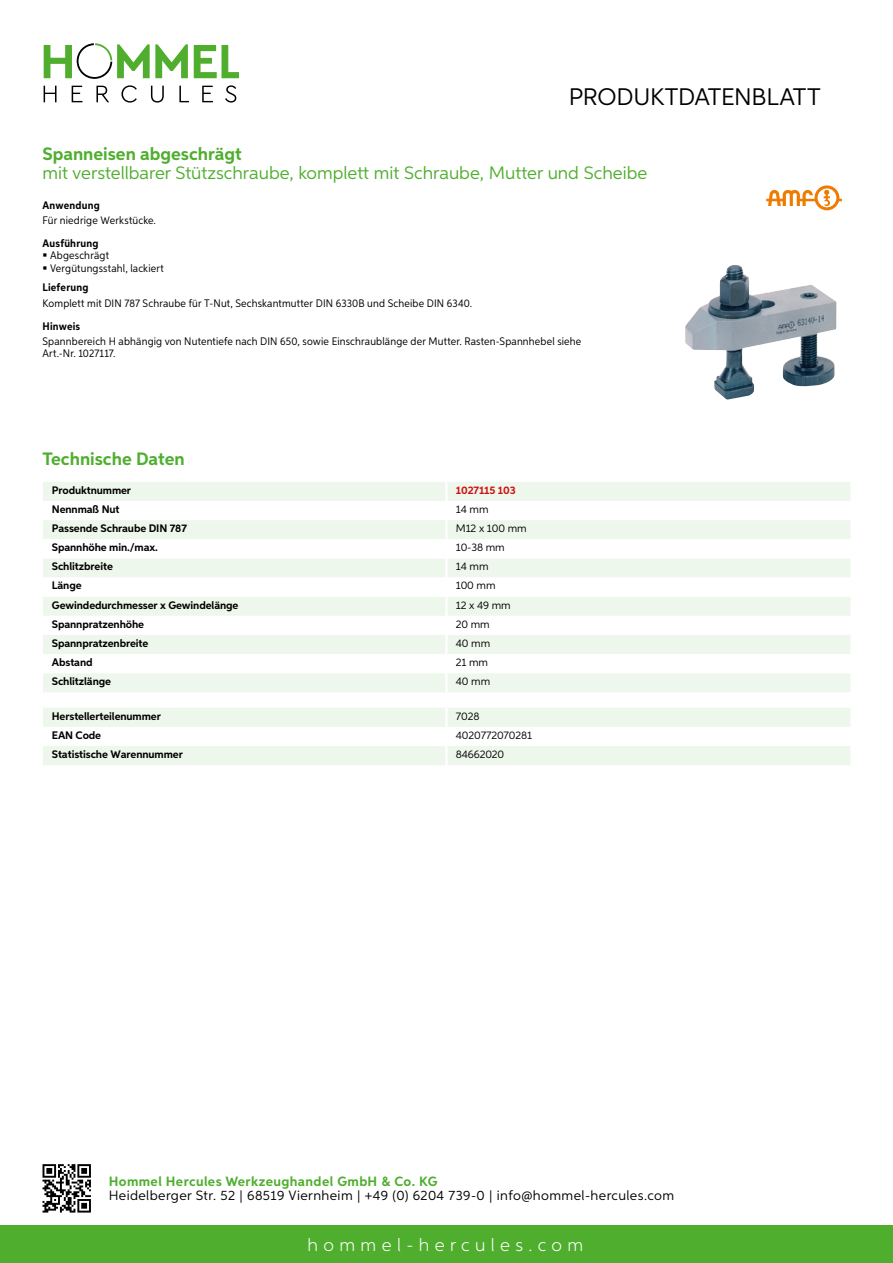
<style>
.page{position:relative;width:893px;height:1263px;background:#fff}
.page>*{position:absolute;margin:0;border:0;box-sizing:border-box;transform-origin:0 0}
.t1{font:24px "Aspira";letter-spacing:-.01em;color:#000}
.t2{font:18px "Aspira";color:#50ae2f}
.t3{font:700 18px "Aspira";color:#50ae2f}
.t4{font:300 18px "Aspira";letter-spacing:.3em;color:#fff}
.t5{font:13.5px "Aspira";letter-spacing:.03em;color:#000}
.t6{font:700 13.5px "Aspira";letter-spacing:.03em;color:#50ae2f}
.t7{font:10.95px/12.8px "Aspira Nar";letter-spacing:.015em;color:#000}
.t8{font:700 10.95px "Aspira";letter-spacing:-.01em;color:#000}
.t9{font:10.95px "Aspira";letter-spacing:-.01em;color:#000}
.t10{font:700 10.95px "Aspira Nar";letter-spacing:.02em;color:#000}
.t11{font:700 10.95px "Aspira";letter-spacing:-.01em;color:#cd1013}
</style>
<div class="page">
<div style="left:0;top:1226px;width:893px;height:37px;background:#50ae2f"></div>
<svg style="left:43px;top:1164px;width:48px;height:48px"></svg>
<svg style="left:194px;top:45px;width:45px;height:33px"></svg>
<svg style="left:44px;top:43px;width:144px;height:36px"></svg>
<svg style="left:44px;top:86px;width:13px;height:16px"></svg>
<svg style="left:72px;top:86px;width:10px;height:16px"></svg>
<svg style="left:96px;top:86px;width:13px;height:16px"></svg>
<svg style="left:121px;top:85px;width:16px;height:18px"></svg>
<svg style="left:151px;top:86px;width:13px;height:17px"></svg>
<svg style="left:179px;top:86px;width:10px;height:16px"></svg>
<svg style="left:202px;top:86px;width:11px;height:16px"></svg>
<svg style="left:225px;top:85px;width:11px;height:18px"></svg>
<div style="left:43px;top:482px;width:807px;height:210px;background:#eef7eb"></div>
<svg style="left:43px;top:501px;width:807px;height:172px"></svg>
<hr style="left:445px;top:482px;width:3px;height:19px;background:#fff">
<hr style="left:445px;top:501px;width:3px;height:19px;background:#fff">
<hr style="left:445px;top:520px;width:3px;height:19px;background:#fff">
<hr style="left:445px;top:539px;width:3px;height:19px;background:#fff">
<hr style="left:445px;top:558px;width:3px;height:19px;background:#fff">
<hr style="left:445px;top:577px;width:3px;height:20px;background:#fff">
<hr style="left:445px;top:597px;width:3px;height:19px;background:#fff">
<hr style="left:445px;top:616px;width:3px;height:19px;background:#fff">
<hr style="left:445px;top:635px;width:3px;height:19px;background:#fff">
<hr style="left:445px;top:654px;width:3px;height:19px;background:#fff">
<hr style="left:445px;top:673px;width:3px;height:19px;background:#fff">
<svg style="left:43px;top:708px;width:807px;height:57px"></svg>
<hr style="left:445px;top:746px;width:3px;height:19px;background:#fff">
<img style="left:685px;top:265px;width:151px;height:135px">
<svg style="left:766px;top:185px;width:76px;height:25px"></svg>
<h1 class="t1" style="left:569px;top:82px;width:253px">Produktdatenblatt</h1>
<h2 class="t3" style="left:43px;top:142px;width:201px">Spanneisen abgeschrägt</h2>
<h2 class="t2" style="left:43px;top:162px;width:606px">mit verstellbarer Stützschraube, komplett mit Schraube, Mutter und Scheibe</h2>
<p class="t10" style="left:43px;top:199px;width:59px">Anwendung</p>
<p class="t7" style="left:43px;top:214px;width:115px">Für niedrige Werkstücke.</p>
<p class="t10" style="left:43px;top:236px;width:58px">Ausführung</p>
<p class="t7" style="left:50px;top:249px;width:115px">Abgeschrägt<br>Vergütungsstahl, lackiert</p>
<p class="t10" style="left:43px;top:281px;width:47px">Lieferung</p>
<p class="t7" style="left:43px;top:296px;width:431px">Komplett mit DIN 787 Schraube für T-Nut, Sechskantmutter DIN 6330B und Scheibe DIN 6340.</p>
<p class="t10" style="left:43px;top:319px;width:39px">Hinweis</p>
<p class="t7" style="left:43px;top:335px;width:540px;line-height:12px">Spannbereich H abhängig von Nutentiefe nach DIN 650, sowie Einschraublänge der Mutter. Rasten-Spannhebel siehe<br>Art.-Nr. 1027117.</p>
<h2 class="t3" style="left:43px;top:448px;width:144px">Technische Daten</h2>
<p class="t8" style="left:52px;top:483px;width:81px">Produktnummer</p>
<p class="t11" style="left:456px;top:483px;width:61px">1027115 103</p>
<p class="t8" style="left:52px;top:502px;width:69px">Nennmaß Nut</p>
<p class="t9" style="left:456px;top:502px;width:34px">14 mm</p>
<p class="t8" style="left:52px;top:521px;width:137px">Passende Schraube DIN 787</p>
<p class="t9" style="left:456px;top:522px;width:72px">M12 x 100 mm</p>
<p class="t8" style="left:52px;top:541px;width:108px">Spannhöhe min./max.</p>
<p class="t9" style="left:456px;top:541px;width:50px">10-38 mm</p>
<p class="t8" style="left:52px;top:560px;width:63px">Schlitzbreite</p>
<p class="t9" style="left:456px;top:560px;width:34px">14 mm</p>
<p class="t8" style="left:52px;top:579px;width:31px">Länge</p>
<p class="t9" style="left:456px;top:579px;width:41px">100 mm</p>
<p class="t8" style="left:52px;top:598px;width:188px">Gewindedurchmesser x Gewindelänge</p>
<p class="t9" style="left:456px;top:598px;width:56px">12 x 49 mm</p>
<p class="t8" style="left:52px;top:617px;width:94px">Spannpratzenhöhe</p>
<p class="t9" style="left:456px;top:617px;width:35px">20 mm</p>
<p class="t8" style="left:52px;top:636px;width:98px">Spannpratzenbreite</p>
<p class="t9" style="left:456px;top:636px;width:36px">40 mm</p>
<p class="t8" style="left:52px;top:655px;width:42px">Abstand</p>
<p class="t9" style="left:456px;top:655px;width:34px">21 mm</p>
<p class="t8" style="left:52px;top:675px;width:61px">Schlitzlänge</p>
<p class="t9" style="left:456px;top:675px;width:36px">40 mm</p>
<p class="t8" style="left:52px;top:709px;width:111px">Herstellerteilenummer</p>
<p class="t9" style="left:456px;top:709px;width:25px">7028</p>
<p class="t8" style="left:52px;top:728px;width:51px">EAN Code</p>
<p class="t9" style="left:456px;top:728px;width:78px">4020772070281</p>
<p class="t8" style="left:52px;top:747px;width:132px">Statistische Warennummer</p>
<p class="t9" style="left:456px;top:747px;width:50px">84662020</p>
<p class="t6" style="left:109px;top:1172px;width:330px">Hommel Hercules Werkzeughandel GmbH &amp; Co. KG</p>
<p class="t5" style="left:109px;top:1187px;width:567px">Heidelberger Str. 52 | 68519 Viernheim | +49 (0) 6204 739-0 | info@hommel-hercules.com</p>
<h2 class="t4" style="left:307px;top:1234px;width:277px">hommel-hercules.com</h2>
</div>
